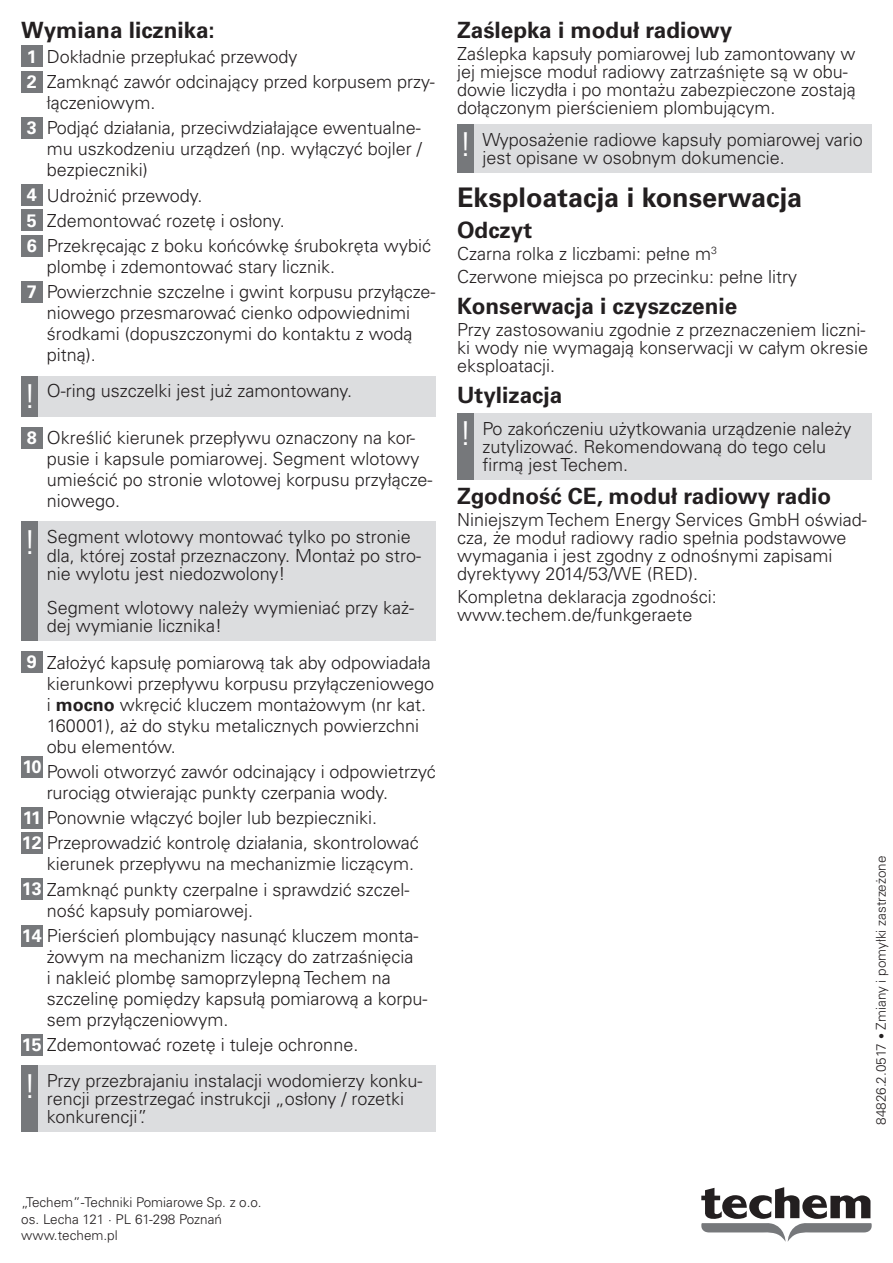
<style>
.page{position:relative;width:893px;height:1263px;background:#fff}
.page>*{position:absolute;margin:0;border:0;box-sizing:border-box;transform-origin:0 0}
.t1{font:300 33px "Univers LTCYR 45";color:#fff}
.Titel_2{font:700 27px "Univers LTCYR 65";color:#231f20}
.Titel_3{font:700 22.5px "Univers LTCYR 65";color:#231f20}
.Liste_Nummer{font:300 18px/21px "Univers LTCYR 45";color:#231f20}
.Fließtext{font:300 18px/18px "Univers LTCYR 45";color:#231f20}
.Hinweis{font:300 18px/18px "Univers LTCYR 45";color:#231f20}
.t2{font:700 18px "Univers LTCYR 65";color:#fff}
.Seitenzeile{font:300 13.5px/16.2px "Univers LTCYR 45";color:#231f20}
.s1{font-family:"Univers LTCYR 65";font-weight:700}
.s2{font-family:"Univers LTCYR 65";font-weight:700;color:#fff}
.s3{font-size:12px}
</style>
<div class="page">
<svg style="left:701px;top:1187px;width:171px;height:55px"></svg>
<div style="left:21px;top:46px;width:22px;height:21px;background:#76787b"></div>
<div style="left:21px;top:71px;width:22px;height:21px;background:#76787b"></div>
<div style="left:21px;top:117px;width:22px;height:22px;background:#76787b"></div>
<div style="left:21px;top:185px;width:22px;height:21px;background:#76787b"></div>
<div style="left:21px;top:210px;width:22px;height:21px;background:#76787b"></div>
<div style="left:21px;top:235px;width:22px;height:21px;background:#76787b"></div>
<div style="left:21px;top:281px;width:22px;height:22px;background:#76787b"></div>
<div style="left:21px;top:376px;width:17px;height:41px;background:#76787b"></div>
<div style="left:38px;top:376px;width:398px;height:41px;background:#dcdddf"></div>
<div style="left:21px;top:427px;width:22px;height:22px;background:#76787b"></div>
<div style="left:21px;top:522px;width:17px;height:119px;background:#76787b"></div>
<div style="left:38px;top:522px;width:398px;height:119px;background:#dcdddf"></div>
<div style="left:21px;top:652px;width:22px;height:21px;background:#76787b"></div>
<div style="left:21px;top:757px;width:22px;height:21px;background:#76787b"></div>
<div style="left:21px;top:807px;width:22px;height:21px;background:#76787b"></div>
<div style="left:21px;top:832px;width:22px;height:22px;background:#76787b"></div>
<div style="left:21px;top:879px;width:22px;height:21px;background:#76787b"></div>
<div style="left:21px;top:925px;width:22px;height:21px;background:#76787b"></div>
<div style="left:21px;top:1034px;width:22px;height:21px;background:#76787b"></div>
<div style="left:21px;top:1066px;width:17px;height:66px;background:#76787b"></div>
<div style="left:38px;top:1066px;width:398px;height:66px;background:#dcdddf"></div>
<div style="left:457px;top:124px;width:17px;height:48px;background:#76787b"></div>
<div style="left:474px;top:124px;width:398px;height:48px;background:#dcdddf"></div>
<div style="left:457px;top:413px;width:17px;height:66px;background:#76787b"></div>
<div style="left:474px;top:413px;width:398px;height:66px;background:#dcdddf"></div>
<p class="Titel_3" style="left:21px;top:14px;width:195px">Wymiana licznika:</p>
<p class="t2" style="left:27px;top:43px;width:12px">1</p>
<p class="Liste_Nummer" style="left:47px;top:45px;width:252px">Dokładnie przepłukać przewody</p>
<p class="t2" style="left:27px;top:69px;width:12px">2</p>
<p class="Liste_Nummer" style="left:47px;top:71px;width:389px">Zamknąć zawór odcinający przed korpusem przy&shy;łączeniowym.</p>
<p class="t2" style="left:27px;top:115px;width:12px">3</p>
<p class="Liste_Nummer" style="left:47px;top:117px;width:377px;text-align:justify">Podjąć działania, przeciwdziałające ewentualne&shy;mu uszkodzeniu urządzeń (np. wyłączyć bojler / bezpieczniki)</p>
<p class="t2" style="left:27px;top:182px;width:12px">4</p>
<p class="Liste_Nummer" style="left:47px;top:184px;width:157px">Udrożnić przewody.</p>
<p class="t2" style="left:27px;top:207px;width:12px">5</p>
<p class="Liste_Nummer" style="left:47px;top:209px;width:239px">Zdemontować rozetę i osłony.</p>
<p class="t2" style="left:27px;top:233px;width:12px">6</p>
<p class="Liste_Nummer" style="left:47px;top:235px;width:386px">Przekręcając z boku końcówkę śrubokręta wybić plombę i zdemontować stary licznik.</p>
<p class="t2" style="left:27px;top:279px;width:12px">7</p>
<p class="Liste_Nummer" style="left:47px;top:281px;width:390px">Powierzchnie szczelne i gwint korpusu przyłącze&shy;niowego przesmarować cienko odpowiednimi środkami (dopuszczonymi do kontaktu z wodą pitną).</p>
<p class="t1" style="left:23px;top:375px;width:14px">!</p>
<p class="Hinweis" style="left:47px;top:381px;width:307px">O-ring uszczelki jest już zamontowany.</p>
<p class="t2" style="left:27px;top:425px;width:12px">8</p>
<p class="Liste_Nummer" style="left:47px;top:427px;width:387px">Określić kierunek przepływu oznaczony na kor&shy;pusie i kapsule pomiarowej. Segment wlotowy umieścić po stronie wlotowej korpusu przyłącze&shy;niowego.</p>
<p class="t1" style="left:23px;top:521px;width:14px">!</p>
<p class="Hinweis" style="left:47px;top:528px;width:376px">Segment wlotowy montować tylko po stronie dla, której został przeznaczony. Montaż po stro&shy;nie wylotu jest niedozwolony!</p>
<p class="Hinweis" style="left:47px;top:599px;width:369px">Segment wlotowy należy wymieniać przy każ&shy;dej wymianie licznika!</p>
<p class="t2" style="left:27px;top:649px;width:12px">9</p>
<p class="Liste_Nummer" style="left:47px;top:651px;width:389px">Założyć kapsułę pomiarową tak aby odpowiadała kierunkowi przepływu korpusu przyłączeniowego i <span class="s1">mocno</span> wkręcić kluczem montażowym (nr kat.<br>160001), aż do styku metalicznych powierzchni obu elementów.</p>
<p class="t2" style="left:22px;top:754px;width:20px">10</p>
<p class="Liste_Nummer" style="left:47px;top:761px;width:391px">Powoli otworzyć zawór odcinający i odpowietrzyć rurociąg otwierając punkty czerpania wody.</p>
<p class="Liste_Nummer" style="left:23px;top:807px;width:356px"><span class="s2">11</span> Ponownie włączyć bojler lub bezpieczniki.</p>
<p class="Liste_Nummer" style="left:22px;top:832px;width:399px"><span class="s2">12</span> Przeprowadzić kontrolę działania, skontrolować</p>
<p class="Liste_Nummer" style="left:47px;top:853px;width:369px">kierunek przepływu na mechanizmie liczącym.</p>
<p class="Liste_Nummer" style="left:22px;top:878px;width:389px"><span class="s2">13</span> Zamknąć punkty czerpalne i sprawdzić szczel-</p>
<p class="Liste_Nummer" style="left:47px;top:899px;width:208px">ność kapsuły pomiarowej.</p>
<p class="Liste_Nummer" style="left:22px;top:925px;width:398px"><span class="s2">14</span> Pierścień plombujący nasunąć kluczem monta-</p>
<p class="Liste_Nummer" style="left:47px;top:946px;width:382px">żowym na mechanizm liczący do zatrzaśnięcia<br>i nakleić plombę samoprzylepną Techem na szczelinę pomiędzy kapsułą pomiarową a korpu&shy;sem przyłączeniowym.</p>
<p class="Liste_Nummer" style="left:22px;top:1034px;width:338px"><span class="s2">15</span> Zdemontować rozetę i tuleje ochronne.</p>
<p class="t1" style="left:23px;top:1065px;width:14px">!</p>
<p class="Hinweis" style="left:47px;top:1071px;width:377px">Przy przezbrajaniu instalacji wodomierzy konku&shy;rencji przestrzegać instrukcji „osłony / rozetki konkurencji”.</p>
<p class="Titel_3" style="left:457px;top:14px;width:277px">Zaślepka i moduł radiowy</p>
<p class="Fließtext" style="left:457px;top:44px;width:400px">Zaślepka kapsuły pomiarowej lub zamontowany w jej miejsce moduł radiowy zatrzaśnięte są w obu&shy;dowie liczydła i po montażu zabezpieczone zostają dołączonym pierścieniem plombującym.</p>
<p class="t1" style="left:459px;top:123px;width:14px">!</p>
<p class="Hinweis" style="left:483px;top:130px;width:382px">Wyposażenie radiowe kapsuły pomiarowej vario jest opisane w osobnym dokumencie.</p>
<p class="Titel_2" style="left:457px;top:178px;width:347px">Eksploatacja i konserwacja</p>
<p class="Titel_3" style="left:457px;top:214px;width:77px">Odczyt</p>
<p class="Fließtext" style="left:457px;top:244px;width:261px">Czarna rolka z liczbami: pełne m<sup>3</sup></p>
<p class="Fließtext" style="left:457px;top:267px;width:342px">Czerwone miejsca po przecinku: pełne litry</p>
<p class="Titel_3" style="left:457px;top:290px;width:282px">Konserwacja i czyszczenie</p>
<p class="Fließtext" style="left:457px;top:320px;width:412px">Przy zastosowaniu zgodnie z przeznaczeniem liczni&shy;ki wody nie wymagają konserwacji w całym okresie eksploatacji.</p>
<p class="Titel_3" style="left:457px;top:379px;width:107px">Utylizacja</p>
<p class="t1" style="left:459px;top:412px;width:14px">!</p>
<p class="Hinweis" style="left:483px;top:419px;width:370px">Po zakończeniu użytkowania urządzenie należy zutylizować. Rekomendowaną do tego celu firmą jest Techem.</p>
<p class="Titel_3" style="left:457px;top:480px;width:375px">Zgodność CE, moduł radiowy radio</p>
<p class="Fließtext" style="left:457px;top:510px;width:411px">Niniejszym Techem Energy Services GmbH oświad&shy;cza, że moduł radiowy radio spełnia podstawowe wymagania i jest zgodny z odnośnymi zapisami dyrektywy 2014/53/WE (RED).</p>
<p class="Fließtext" style="left:457px;top:587px;width:261px">Kompletna deklaracja zgodności: www.techem.de/funkgeraete</p>
<p class="Seitenzeile" style="left:872px;top:1125px;width:270px;rotate:-90deg">84826.2.0517 <span class="s3">•</span> Zmiany i pomyłki zastrzeżone</p>
<p class="Seitenzeile" style="left:21px;top:1194px;width:242px">„Techem”-Techniki Pomiarowe Sp. z o.o. os. Lecha 121 · PL 61-298 Poznań www.techem.pl</p>
</div>
